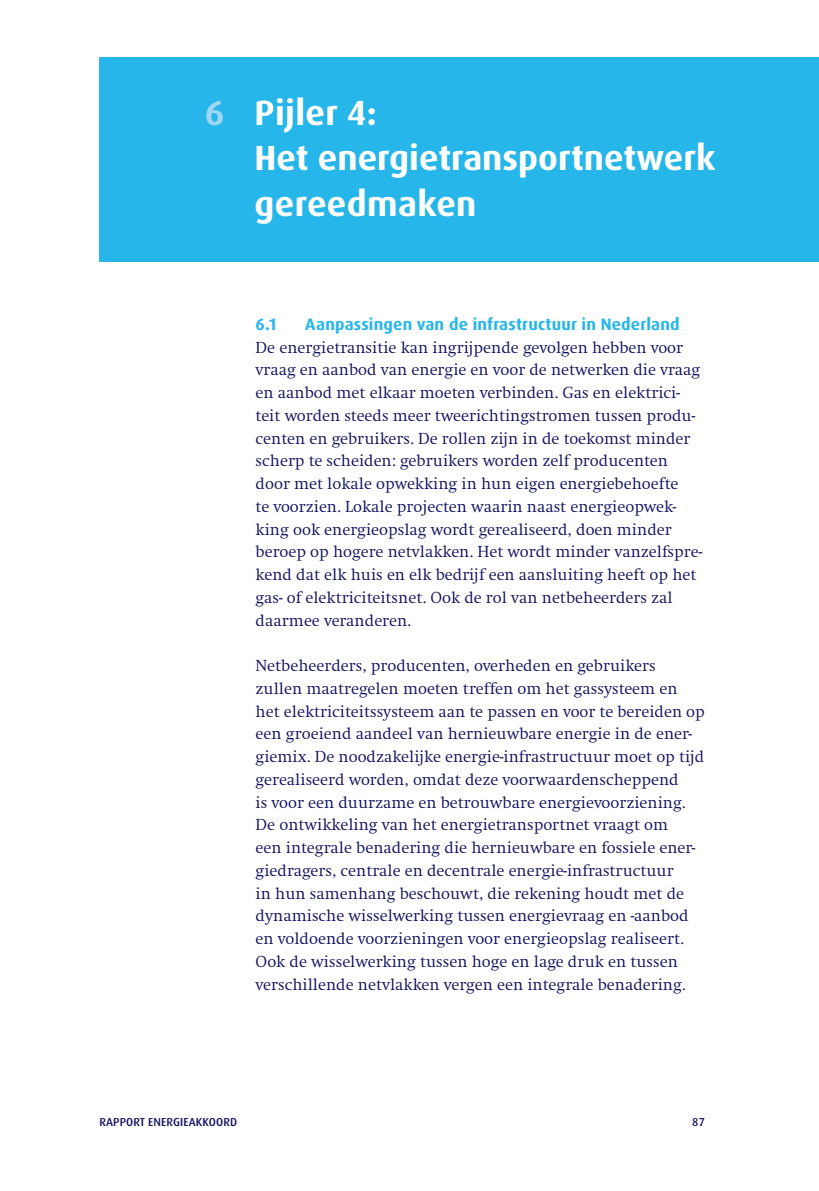
<style>
.page{position:relative;width:819px;height:1191px;background:#fff}
.page>*{position:absolute;margin:0;border:0;box-sizing:border-box;transform-origin:0 0}
.t1{font:700 35px/45.5px "Dax OT";color:#fff}
.t2{font:300 16.62px/22.8px "Swift EF";color:#11125f}
.t3{font:700 16.62px "Dax OT";letter-spacing:.01em;color:#26b6ea}
.t4{font:500 11.55px "Dax OT";letter-spacing:.01em;color:#11125f}
.s1{color:#9fd6f4}
</style>
<div class="page">
<div style="left:99px;top:57px;width:719px;height:204px;background:#26b6ea"></div>
<h1 class="t1" style="left:254px;top:90px;width:462px;text-indent:-50px"><span class="s1">6</span> Pijler 4:<br>Het energietransportnetwerk gereedmaken</h1>
<p class="t3" style="left:255px;top:313px;width:22px">6.1</p>
<p class="t3" style="left:305px;top:313px;width:376px">Aanpassingen van de infrastructuur in Nederland</p>
<p class="t2" style="left:255px;top:336px;width:448px">De energietransitie kan ingrijpende gevolgen hebben voor vraag en aanbod van energie en voor de netwerken die vraag en aanbod met elkaar moeten verbinden. Gas en elektrici&shy;teit worden steeds meer tweerichtingstromen tussen produ&shy;centen en gebruikers. De rollen zijn in de toekomst minder scherp te scheiden: gebruikers worden zelf producenten door met lokale opwekking in hun eigen energiebehoefte<br>te voorzien. Lokale projecten waarin naast energieopwek&shy;king ook energieopslag wordt gerealiseerd, doen minder beroep op hogere netvlakken. Het wordt minder vanzelfspre&shy;kend dat elk huis en elk bedrijf een aansluiting heeft op het gas- of elektriciteitsnet. Ook de rol van netbeheerders zal daarmee veranderen.</p>
<p class="t2" style="left:255px;top:654px;width:450px">Netbeheerders, producenten, overheden en gebruikers zullen maatregelen moeten treffen om het gassysteem en het elektriciteitssysteem aan te passen en voor te bereiden op een groeiend aandeel van hernieuwbare energie in de ener&shy;giemix. De noodzakelijke energie-infrastructuur moet op tijd gerealiseerd worden, omdat deze voorwaardenscheppend<br>is voor een duurzame en betrouwbare energievoorziening.<br>De ontwikkeling van het energietransportnet vraagt om<br>een integrale benadering die hernieuwbare en fossiele ener&shy;giedragers, centrale en decentrale energie-infrastructuur<br>in hun samenhang beschouwt, die rekening houdt met de dynamische wisselwerking tussen energievraag en -aanbod en voldoende voorzieningen voor energieopslag realiseert.<br>Ook de wisselwerking tussen hoge en lage druk en tussen verschillende netvlakken vergen een integrale benadering.</p>
<p class="t4" style="left:99px;top:1115px;width:139px">RAPPORT ENERGIEAKKOORD</p>
<p class="t4" style="left:692px;top:1115px;width:14px">87</p>
</div>
